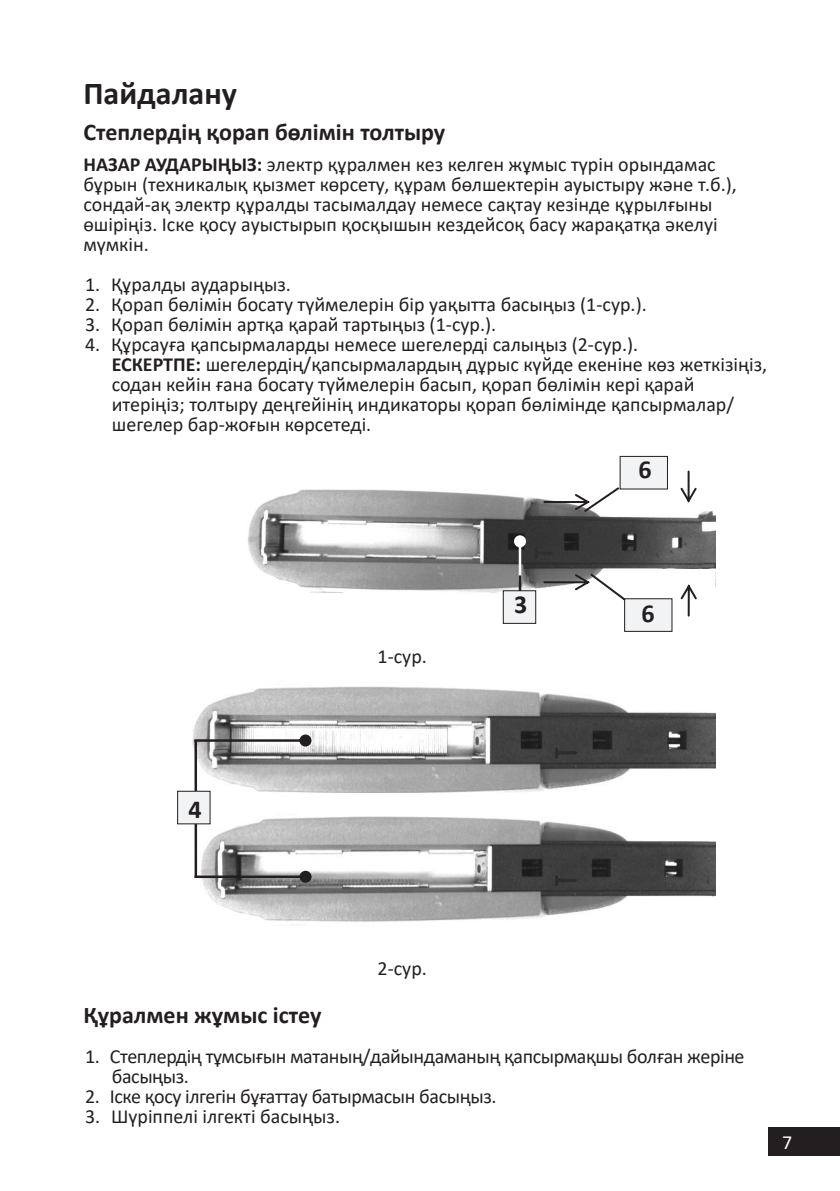
<style>
.page{position:relative;width:840px;height:1191px;background:#fff}
.page>*{position:absolute;margin:0;border:0;box-sizing:border-box;transform-origin:0 0}
.Заголовок_16{font:700 32px "Calibri";color:#231f20}
.Заголовок_16-2{font:700 26px "Calibri";color:#231f20}
.Заголовок_12{font:700 24px "Calibri";color:#231f20}
.t1{font:20px/20px "Calibri";color:#231f20}
.t2{font:20px/20px "Calibri";letter-spacing:-.02em;color:#231f20}
.t3{font:20px "Calibri";color:#fff}
.s1{font-weight:700}
</style>
<div class="page">
<div style="left:767px;top:1126px;width:72px;height:29px;background:#231f20"></div>
<img style="left:192px;top:686px;width:522px;height:107px">
<img style="left:187px;top:793px;width:527px;height:132px">
<svg style="left:194px;top:734px;width:117px;height:12px"></svg>
<svg style="left:194px;top:870px;width:117px;height:12px"></svg>
<hr style="left:194px;top:740px;width:3px;height:136px;background:#231f20">
<div style="left:177px;top:791px;width:33px;height:33px;background:#f2f3f4"></div>
<div style="left:177px;top:790px;width:33px;height:34px;border:1px solid #231f20"></div>
<img style="left:247px;top:455px;width:467px;height:177px">
<svg style="left:513px;top:535px;width:12px;height:47px"></svg>
<hr style="left:518px;top:575px;width:3px;height:17px;background:#231f20">
<div style="left:503px;top:591px;width:32px;height:32px;background:#f2f3f4"></div>
<div style="left:502px;top:590px;width:34px;height:34px;border:1px solid #231f20"></div>
<div style="left:624px;top:599px;width:47px;height:32px;background:#f2f3f4"></div>
<div style="left:623px;top:598px;width:49px;height:34px;border:1px solid #231f20"></div>
<div style="left:619px;top:456px;width:48px;height:33px;background:#f2f3f4"></div>
<div style="left:619px;top:456px;width:48px;height:33px;border:1px solid #231f20"></div>
<svg style="left:680px;top:470px;width:16px;height:33px"></svg>
<svg style="left:680px;top:584px;width:16px;height:32px"></svg>
<svg style="left:543px;top:485px;width:78px;height:29px"></svg>
<svg style="left:543px;top:571px;width:84px;height:31px"></svg>
<p class="Заголовок_16" style="left:83px;top:71px;width:155px">Пайдалану</p>
<p class="Заголовок_12" style="left:83px;top:115px;width:363px">Степлердің қорап бөлімін толтыру</p>
<p class="t1" style="left:83px;top:154px;width:654px"><span class="s1">НАЗАР АУДАРЫҢЫЗ:</span> электр құралмен кез келген жұмыс түрін орындамас бұрын (техникалық қызмет көрсету, құрам бөлшектерін ауыстыру және т.б.), сондай-ақ электр құралды тасымалдау немесе сақтау кезінде құрылғыны өшіріңіз. Іске қосу ауыстырып қосқышын кездейсоқ басу жарақатқа әкелуі мүмкін.</p>
<p class="t1" style="left:85px;top:274px;width:207px">1. Құралды аударыңыз.</p>
<p class="t1" style="left:85px;top:294px;width:563px">2. Қорап бөлімін босату түймелерін бір уақытта басыңыз (1-сур.).</p>
<p class="t1" style="left:85px;top:314px;width:412px">3. Қорап бөлімін артқа қарай тартыңыз (1-сур.).</p>
<p class="t1" style="left:112px;top:334px;width:656px;text-indent:-27px">4. Құрсауға қапсырмаларды немесе шегелерді салыңыз (2-сур.).<br><span class="s1">ЕСКЕРТПЕ:</span> шегелердің/қапсырмалардың дұрыс күйде екеніне көз жеткізіңіз, содан кейін ғана босату түймелерін басып, қорап бөлімін кері қарай итеріңіз; толтыру деңгейінің индикаторы қорап бөлімінде қапсырмалар/ шегелер бар-жоғын көрсетеді.</p>
<p class="Заголовок_16-2" style="left:188px;top:791px;width:15px">4</p>
<p class="t1" style="left:377px;top:646px;width:51px">1-сур.</p>
<p class="Заголовок_16-2" style="left:514px;top:586px;width:15px">3</p>
<p class="Заголовок_16-2" style="left:638px;top:451px;width:15px">6</p>
<p class="Заголовок_16-2" style="left:641px;top:595px;width:15px">6</p>
<p class="t1" style="left:377px;top:958px;width:51px">2-сур.</p>
<p class="Заголовок_12" style="left:83px;top:998px;width:239px">Құралмен жұмыс істеу</p>
<p class="t2" style="left:112px;top:1046px;width:634px;text-indent:-27px">1. Степлердің тұмсығын матаның/дайындаманың қапсырмақшы болған жеріне басыңыз.</p>
<p class="t2" style="left:85px;top:1086px;width:412px">2. Іске қосу ілгегін бұғаттау батырмасын басыңыз.</p>
<p class="t1" style="left:85px;top:1106px;width:256px">3. Шүріппелі ілгекті басыңыз.</p>
<p class="t3" style="left:781px;top:1128px;width:12px">7</p>
</div>
